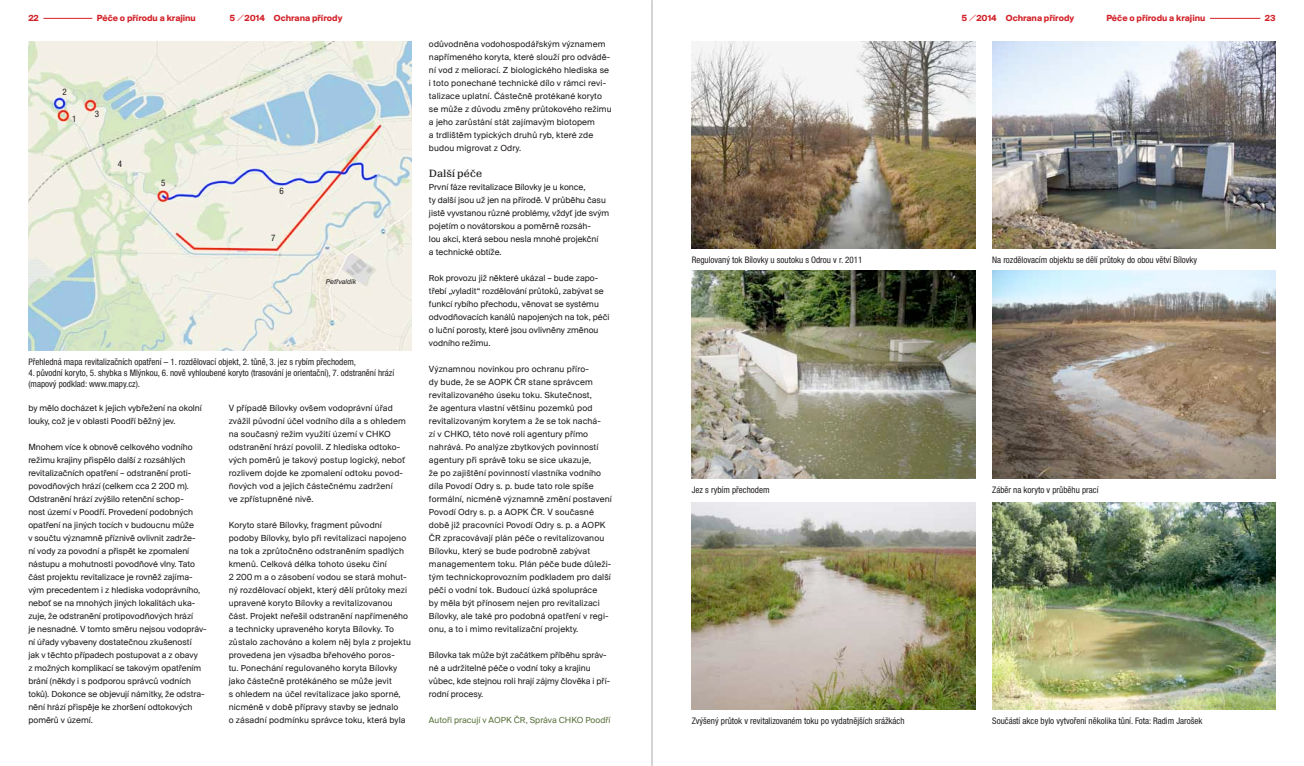
<style>
.page{position:relative;width:1304px;height:766px;background:#fff}
.page>*{position:absolute;margin:0;border:0;box-sizing:border-box;transform-origin:0 0}
.t1{font:500 11px "Suisse BP Neue";color:#231f20}
.t2{font:9.2px/13px "Suisse BP Intl";letter-spacing:.015em;color:#231f20}
.t3{font:700 9.2px "Suisse BP Intl";color:#d2232a}
.t4{font:9.2px "Suisse BP Intl";color:#5e7641}
.t5{font:condensed 9px/10.8px "Helvetica Neue LT Pro";color:#231f20}
.t6{font:italic 7.3px "Suisse BP Intl";color:#231f20}
.s1{font-family:"Replica Pro";font-weight:300}
</style>
<div class="page">
<img style="left:692px;top:502px;width:283px;height:207px">
<img style="left:692px;top:41px;width:283px;height:207px">
<img style="left:992px;top:271px;width:284px;height:207px">
<img style="left:992px;top:502px;width:284px;height:207px">
<img style="left:992px;top:41px;width:284px;height:207px">
<img style="left:692px;top:271px;width:283px;height:207px">
<img style="left:28px;top:41px;width:384px;height:309px">
<hr style="left:43px;top:18px;width:49px;height:1px;background:#d2232a">
<hr style="left:1210px;top:18px;width:50px;height:1px;background:#d2232a">
<hr style="left:652px;top:0;width:1px;height:765px;background:#a7a9ac">
<p class="t3" style="left:28px;top:13px;width:12px">22</p>
<p class="t3" style="left:97px;top:13px;width:100px">Péče o přírodu a krajinu</p>
<p class="t3" style="left:230px;top:13px;width:114px">5 <span class="s1">/</span>2014 Ochrana přírody</p>
<p class="t3" style="left:961px;top:13px;width:114px">5 <span class="s1">/</span>2014 Ochrana přírody</p>
<p class="t3" style="left:1106px;top:13px;width:100px">Péče o přírodu a krajinu</p>
<p class="t3" style="left:1265px;top:13px;width:12px">23</p>
<p class="t5" style="left:62px;top:86px;width:6px">2</p>
<p class="t5" style="left:72px;top:113px;width:6px">1</p>
<p class="t5" style="left:95px;top:108px;width:6px">3</p>
<p class="t5" style="left:118px;top:158px;width:6px">4</p>
<p class="t5" style="left:161px;top:177px;width:6px">5</p>
<p class="t5" style="left:280px;top:185px;width:6px">6</p>
<p class="t5" style="left:271px;top:232px;width:6px">7</p>
<p class="t6" style="left:326px;top:277px;width:32px">Petřvaldík</p>
<p class="t5" style="left:28px;top:356px;width:329px">Přehledná mapa revitalizačních opatření – 1. rozdělovací objekt, 2. tůně, 3. jez s rybím přechodem,</p>
<p class="t5" style="left:28px;top:367px;width:367px">4. původní koryto, 5. shybka s Mlýnkou, 6. nově vyhloubené koryto (trasování je orientační), 7. odstranění hrází (mapový podklad: www.mapy.cz).</p>
<p class="t2" style="left:28px;top:401px;width:175px">by mělo docházet k jejich vybřežení na okolní louky, což je v oblasti Poodří běžný jev.</p>
<p class="t2" style="left:28px;top:440px;width:180px">Mnohem více k obnově celkového vodního režimu krajiny přispělo další z rozsáhlých revitalizačních opatření – odstranění proti&shy;povodňových hrází (celkem cca 2 200 m).<br>Odstranění hrází zvýšilo retenční schop-<br>nost území v Poodří. Provedení podobných opatření na jiných tocích v budoucnu může<br>v součtu významně příznivě ovlivnit zadrže-<br>ní vody za povodní a přispět ke zpomalení nástupu a mohutnosti povodňové vlny. Tato část projektu revitalizace je rovněž zajíma&shy;vým precedentem i z hlediska vodoprávního, neboť se na mnohých jiných lokalitách uka&shy;zuje, že odstranění protipovodňových hrází<br>je nesnadné. V tomto směru nejsou vodopráv&shy;ní úřady vybaveny dostatečnou zkušeností<br>jak v těchto případech postupovat a z obavy<br>z možných komplikací se takovým opatřením brání (někdy i s podporou správců vodních toků). Dokonce se objevují námitky, že odstra&shy;nění hrází přispěje ke zhoršení odtokových poměrů v území.</p>
<p class="t2" style="left:229px;top:401px;width:179px">V případě Bílovky ovšem vodoprávní úřad zvážil původní účel vodního díla a s ohledem na současný režim využití území v CHKO odstranění hrází povolil. Z hlediska odtoko&shy;vých poměrů je takový postup logický, neboť rozlivem dojde ke zpomalení odtoku povod&shy;ňových vod a jejich částečnému zadržení<br>ve zpřístupněné nivě.</p>
<p class="t2" style="left:229px;top:518px;width:184px">Koryto staré Bílovky, fragment původní podoby Bílovky, bylo při revitalizaci napojeno na tok a zprůtočněno odstraněním spadlých kmenů. Celková délka tohoto úseku činí<br>2 200 m a o zásobení vodou se stará mohut&shy;ný rozdělovací objekt, který dělí průtoky mezi upravené koryto Bílovky a revitalizovanou část. Projekt neřešil odstranění napřímeného a technicky upraveného koryta Bílovky. To zůstalo zachováno a kolem něj byla z projektu provedena jen výsadba břehového poros-<br>tu. Ponechání regulovaného koryta Bílovky jako částečně protékáného se může jevit<br>s ohledem na účel revitalizace jako sporné, nicméně v době přípravy stavby se jednalo<br>o zásadní podmínku správce toku, která byla</p>
<p class="t2" style="left:429px;top:37px;width:184px">odůvodněna vodohospodářským významem napřímeného koryta, které slouží pro odvádě&shy;ní vod z meliorací. Z biologického hlediska se i toto ponechané technické dílo v rámci revi&shy;talizace uplatní. Částečně protékané koryto se může z důvodu změny průtokového režimu a jeho zarůstání stát zajímavým biotopem<br>a trdlištěm typických druhů ryb, které zde budou migrovat z Odry.</p>
<p class="t1" style="left:429px;top:166px;width:55px">Další péče</p>
<p class="t2" style="left:429px;top:180px;width:182px">První fáze revitalizace Bílovky je u konce,<br>ty další jsou už jen na přírodě. V průběhu času jistě vyvstanou různé problémy, vždyť jde svým pojetím o novátorskou a poměrně rozsáh-<br>lou akci, která sebou nesla mnohé projekční<br>a technické obtíže.</p>
<p class="t2" style="left:429px;top:271px;width:182px">Rok provozu již některé ukázal – bude zapo&shy;třebí „vyladit“ rozdělování průtoků, zabývat se funkcí rybího přechodu, věnovat se systému odvodňovacích kanálů napojených na tok, péči o luční porosty, které jsou ovlivněny změnou vodního režimu.</p>
<p class="t2" style="left:429px;top:362px;width:184px">Významnou novinkou pro ochranu příro-<br>dy bude, že se AOPK ČR stane správcem revitalizovaného úseku toku. Skutečnost,<br>že agentura vlastní většinu pozemků pod revitalizovaným korytem a že se tok nachá-<br>zí v CHKO, této nové roli agentury přímo nahrává. Po analýze zbytkových povinností agentury při správě toku se sice ukazuje,<br>že po zajištění povinností vlastníka vodního díla Povodí Odry s. p. bude tato role spíše formální, nicméně významně změní postavení Povodí Odry s. p. a AOPK ČR. V současné době již pracovníci Povodí Odry s. p. a AOPK ČR zpracovávají plán péče o revitalizovanou Bílovku, který se bude podrobně zabývat managementem toku. Plán péče bude důleži&shy;tým technickoprovozním podkladem pro další péči o vodní tok. Budoucí úzká spolupráce<br>by měla být přínosem nejen pro revitalizaci Bílovky, ale také pro podobná opatření v regi&shy;onu, a to i mimo revitalizační projekty.</p>
<p class="t2" style="left:429px;top:648px;width:183px">Bílovka tak může být začátkem příběhu správ&shy;né a udržitelné péče o vodní toky a krajinu vůbec, kde stejnou roli hrají zájmy člověka i pří&shy;rodní procesy.</p>
<p class="t4" style="left:429px;top:714px;width:183px">Autoři pracují v AOPK ČR, Správa CHKO Poodří</p>
<p class="t5" style="left:692px;top:254px;width:172px">Regulovaný tok Bílovky u soutoku s Odrou v r. 2011</p>
<p class="t5" style="left:992px;top:254px;width:206px">Na rozdělovacím objektu se dělí průtoky do obou větví Bílovky</p>
<p class="t5" style="left:692px;top:484px;width:79px">Jez s rybím přechodem</p>
<p class="t5" style="left:992px;top:484px;width:108px">Záběr na koryto v průběhu prací</p>
<p class="t5" style="left:692px;top:715px;width:214px">Zvýšený průtok v revitalizovaném toku po vydatnějších srážkách</p>
<p class="t5" style="left:992px;top:715px;width:212px">Součástí akce bylo vytvoření několika tůní. Fota: Radim Jarošek</p>
</div>
